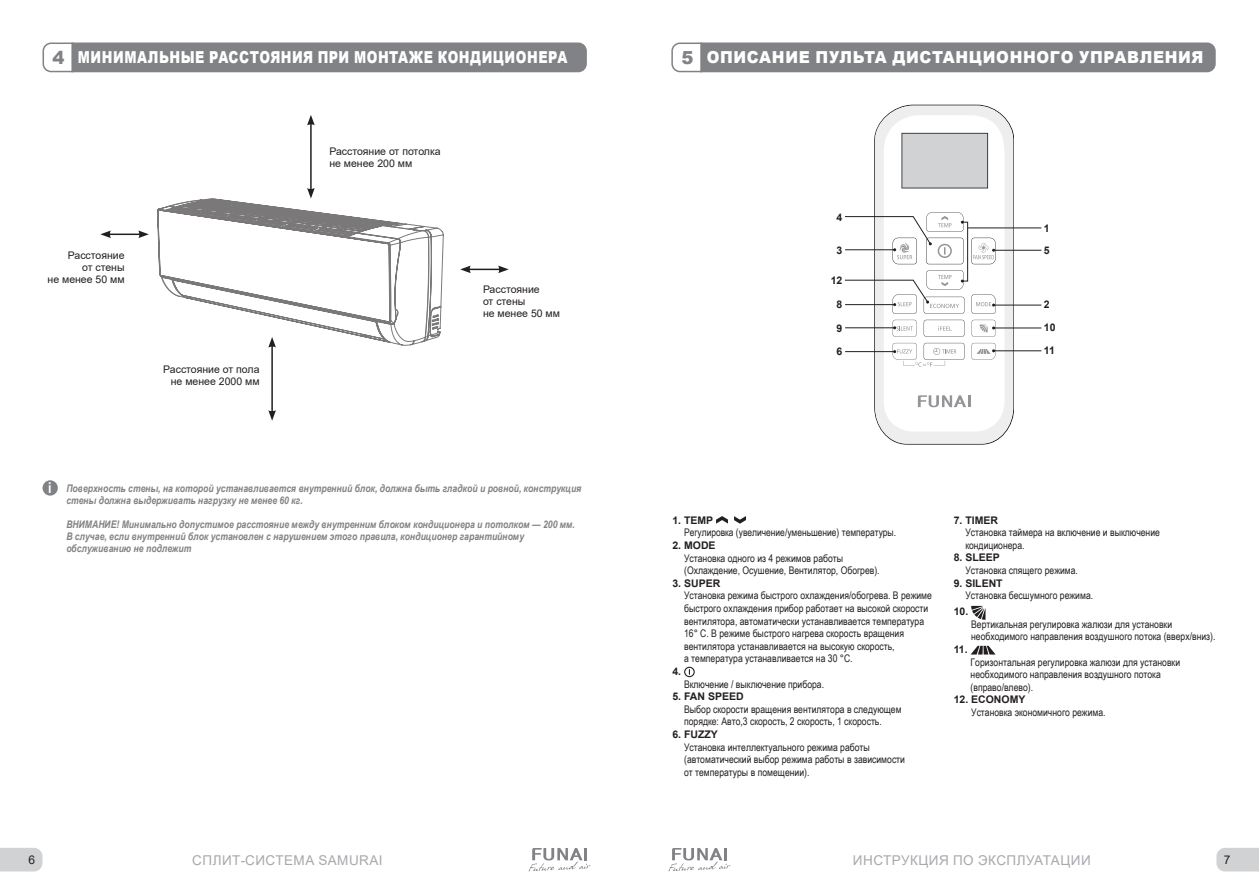
<style>
.page{position:relative;width:1259px;height:893px;background:#fff}
.page>*{position:absolute;margin:0;border:0;box-sizing:border-box;transform-origin:0 0}
.Zagolovok{font:900 18px "Arial";color:#808285}
.Zagolovok-2{font:900 16.5px "Arial";letter-spacing:.04em;color:#fff;scale:.78 1}
.Zagolovok-3{font:900 16.5px "Arial";letter-spacing:.04em;color:#fff;scale:.93 1}
.t1{font:700 15px "Arial Narrow";color:#fff}
.t2{font:13.5px "Arial";letter-spacing:.035em;color:#a8a9ad}
.t3{font:12px "Arial";color:#231f20}
.Body{font:10.5px/12.6px "Arial Narrow";color:#231f20}
.Body-2{font:italic 700 10.5px/12px "Arial Narrow";color:#808285}
.t4{font:10.5px "Arial";color:#231f20}
.Body-3{font:700 10.5px "Arial";color:#231f20}
.s1{font-family:"Arial";font-weight:700}
</style>
<div class="page">
<svg style="left:0;top:848px;width:43px;height:23px"></svg>
<svg style="left:1216px;top:848px;width:43px;height:23px"></svg>
<svg style="left:529px;top:848px;width:61px;height:23px"></svg>
<svg style="left:668px;top:848px;width:62px;height:23px"></svg>
<svg style="left:671px;top:42px;width:544px;height:31px;background:#8b8d8f"></svg>
<svg style="left:42px;top:42px;width:545px;height:31px;background:#8b8c8f"></svg>
<svg style="left:716px;top:516px;width:12px;height:8px"></svg>
<svg style="left:734px;top:516px;width:12px;height:8px"></svg>
<svg style="left:684px;top:667px;width:11px;height:10px"></svg>
<svg style="left:971px;top:606px;width:13px;height:13px"></svg>
<svg style="left:981px;top:609px;width:4px;height:11px"></svg>
<svg style="left:971px;top:646px;width:24px;height:8px"></svg>
<svg style="left:875px;top:106px;width:138px;height:338px"></svg>
<div style="left:901px;top:133px;width:87px;height:55px;background:#d1d2d4"></div>
<svg style="left:923px;top:320px;width:41px;height:17px"></svg>
<svg style="left:918px;top:395px;width:52px;height:12px"></svg>
<hr style="left:993px;top:250px;width:48px;height:1px;background:#231f20">
<svg style="left:971px;top:238px;width:24px;height:26px"></svg>
<hr style="left:993px;top:305px;width:48px;height:1px;background:#231f20">
<svg style="left:971px;top:294px;width:24px;height:20px"></svg>
<hr style="left:993px;top:328px;width:48px;height:1px;background:#231f20">
<svg style="left:971px;top:320px;width:24px;height:17px"></svg>
<hr style="left:993px;top:350px;width:48px;height:1px;background:#231f20">
<svg style="left:971px;top:343px;width:24px;height:17px"></svg>
<hr style="left:845px;top:351px;width:49px;height:1px;background:#231f20">
<svg style="left:892px;top:343px;width:72px;height:24px"></svg>
<hr style="left:845px;top:327px;width:49px;height:1px;background:#231f20">
<svg style="left:892px;top:320px;width:24px;height:17px"></svg>
<div style="left:43px;top:480px;width:15px;height:16px;background:#808285;border-radius:50%"></div>
<hr style="left:468px;top:269px;width:32px;height:1px;background:#231f20">
<svg style="left:460px;top:266px;width:11px;height:7px"></svg>
<svg style="left:498px;top:266px;width:11px;height:7px"></svg>
<hr style="left:109px;top:234px;width:32px;height:1px;background:#231f20">
<svg style="left:100px;top:230px;width:11px;height:8px"></svg>
<svg style="left:138px;top:230px;width:11px;height:8px"></svg>
<hr style="left:271px;top:345px;width:2px;height:68px;background:#231f20">
<svg style="left:268px;top:410px;width:8px;height:11px"></svg>
<hr style="left:310px;top:123px;width:2px;height:67px;background:#231f20">
<svg style="left:307px;top:115px;width:8px;height:10px"></svg>
<div style="left:962px;top:222px;width:6px;height:59px;border:1px solid #231f20"></div>
<svg style="left:845px;top:270px;width:119px;height:44px"></svg>
<svg style="left:844px;top:212px;width:120px;height:52px"></svg>
<hr style="left:968px;top:228px;width:73px;height:1px;background:#231f20">
<svg style="left:157px;top:188px;width:286px;height:160px"></svg>
<p class="Zagolovok" style="left:52px;top:44px;width:14px">4</p>
<p class="Zagolovok-2" style="left:78px;top:45px;width:629px">МИНИМАЛЬНЫЕ РАССТОЯНИЯ ПРИ МОНТАЖЕ КОНДИЦИОНЕРА</p>
<p class="Zagolovok" style="left:681px;top:44px;width:14px">5</p>
<p class="Zagolovok-3" style="left:706px;top:45px;width:536px">ОПИСАНИЕ ПУЛЬТА ДИСТАНЦИОННОГО УПРАВЛЕНИЯ</p>
<p class="t4" style="left:68px;top:248px;width:58px">Расстояние</p>
<p class="t4" style="left:82px;top:260px;width:44px">от стены</p>
<p class="t4" style="left:48px;top:272px;width:79px">не менее 50 мм</p>
<p class="t4" style="left:163px;top:362px;width:98px">Расстояние от пола</p>
<p class="t4" style="left:171px;top:374px;width:90px">не менее 2000 мм</p>
<p class="t4" style="left:329px;top:144px;width:113px">Расстояние от потолка</p>
<p class="t4" style="left:329px;top:156px;width:84px">не менее 200 мм</p>
<p class="t4" style="left:483px;top:282px;width:58px">Расстояние</p>
<p class="t4" style="left:483px;top:294px;width:44px">от стены</p>
<p class="t4" style="left:483px;top:306px;width:79px">не менее 50 мм</p>
<p class="t1" style="left:48px;top:476px;width:5px">i</p>
<p class="Body-2" style="left:66px;top:482px;width:517px">Поверхность стены, на которой устанавливается внутренний блок, должна быть гладкой и ровной, конструкция стены должна выдерживать нагрузку не менее 60 кг.</p>
<p class="Body-2" style="left:66px;top:518px;width:510px">ВНИМАНИЕ! Минимально допустимое расстояние между внутренним блоком кондиционера и потолком — 200 мм.<br>В случае, если внутренний блок установлен с нарушением этого правила, кондиционер гарантийному обслуживанию не подлежит</p>
<p class="Body-3" style="left:836px;top:210px;width:7px">4</p>
<p class="Body-3" style="left:836px;top:243px;width:7px">3</p>
<p class="Body-3" style="left:830px;top:273px;width:13px">12</p>
<p class="Body-3" style="left:836px;top:297px;width:7px">8</p>
<p class="Body-3" style="left:836px;top:321px;width:7px">9</p>
<p class="Body-3" style="left:1044px;top:221px;width:7px">1</p>
<p class="Body-3" style="left:1044px;top:243px;width:7px">5</p>
<p class="Body-3" style="left:1044px;top:297px;width:7px">2</p>
<p class="Body-3" style="left:1044px;top:320px;width:13px">10</p>
<p class="Body-3" style="left:836px;top:344px;width:7px">6</p>
<p class="Body-3" style="left:1044px;top:343px;width:13px">11</p>
<p class="Body" style="left:684px;top:513px;width:214px;text-indent:-12px"><span class="s1">1. TEMP<br></span>Регулировка (увеличение/уменьшение) температуры.</p>
<p class="Body" style="left:684px;top:538px;width:197px;text-indent:-12px"><span class="s1">2. MODE<br></span>Установка одного из 4 режимов работы (Охлаждение, Осушение, Вентилятор, Обогрев).</p>
<p class="Body" style="left:684px;top:576px;width:249px;text-indent:-12px"><span class="s1">3. SUPER<br></span>Установка режима быстрого охлаждения/обогрева. В режиме быстрого охлаждения прибор работает на высокой скорости вентилятора, автоматически устанавливается температура 16° С. В режиме быстрого нагрева скорость вращения вентилятора устанавливается на высокую скорость,<br>а температура устанавливается на 30 °С.</p>
<p class="Body-3" style="left:672px;top:664px;width:10px">4.</p>
<p class="Body" style="left:684px;top:677px;width:141px">Включение / выключение прибора.</p>
<p class="Body" style="left:684px;top:690px;width:219px;text-indent:-12px"><span class="s1">5. FAN SPEED<br></span>Выбор скорости вращения вентилятора в следующем порядке: Авто,3 скорость, 2 скорость, 1 скорость.</p>
<p class="Body" style="left:684px;top:727px;width:222px;text-indent:-12px"><span class="s1">6. FUZZY<br></span>Установка интеллектуального режима работы (автоматический выбор режима работы в зависимости от температуры в помещении).</p>
<p class="Body" style="left:965px;top:513px;width:196px;text-indent:-12px"><span class="s1">7. TIMER<br></span>Установка таймера на включение и выключение кондиционера.</p>
<p class="Body" style="left:965px;top:551px;width:114px;text-indent:-12px"><span class="s1">8. SLEEP<br></span>Установка спящего режима.</p>
<p class="Body" style="left:965px;top:576px;width:129px;text-indent:-12px"><span class="s1">9. SILENT<br></span>Установка бесшумного режима.</p>
<p class="Body-3" style="left:953px;top:604px;width:16px">10.</p>
<p class="Body" style="left:971px;top:617px;width:246px">Вертикальная регулировка жалюзи для установки необходимого направления воздушного потока (вверх/вниз).</p>
<p class="Body-3" style="left:953px;top:642px;width:16px">11.</p>
<p class="Body" style="left:970px;top:655px;width:211px">Горизонтальная регулировка жалюзи для установки необходимого направления воздушного потока (вправо/влево).</p>
<p class="Body" style="left:971px;top:693px;width:136px;text-indent:-18px"><span class="s1">12. ECONOMY<br></span>Установка экономичного режима.</p>
<p class="t3" style="left:29px;top:851px;width:8px">6</p>
<p class="t2" style="left:192px;top:850px;width:192px">СПЛИТ-СИСТЕМА SAMURAI</p>
<p class="t2" style="left:853px;top:850px;width:239px">ИНСТРУКЦИЯ ПО ЭКСПЛУАТАЦИИ</p>
<p class="t3" style="left:1223px;top:851px;width:8px">7</p>
</div>
